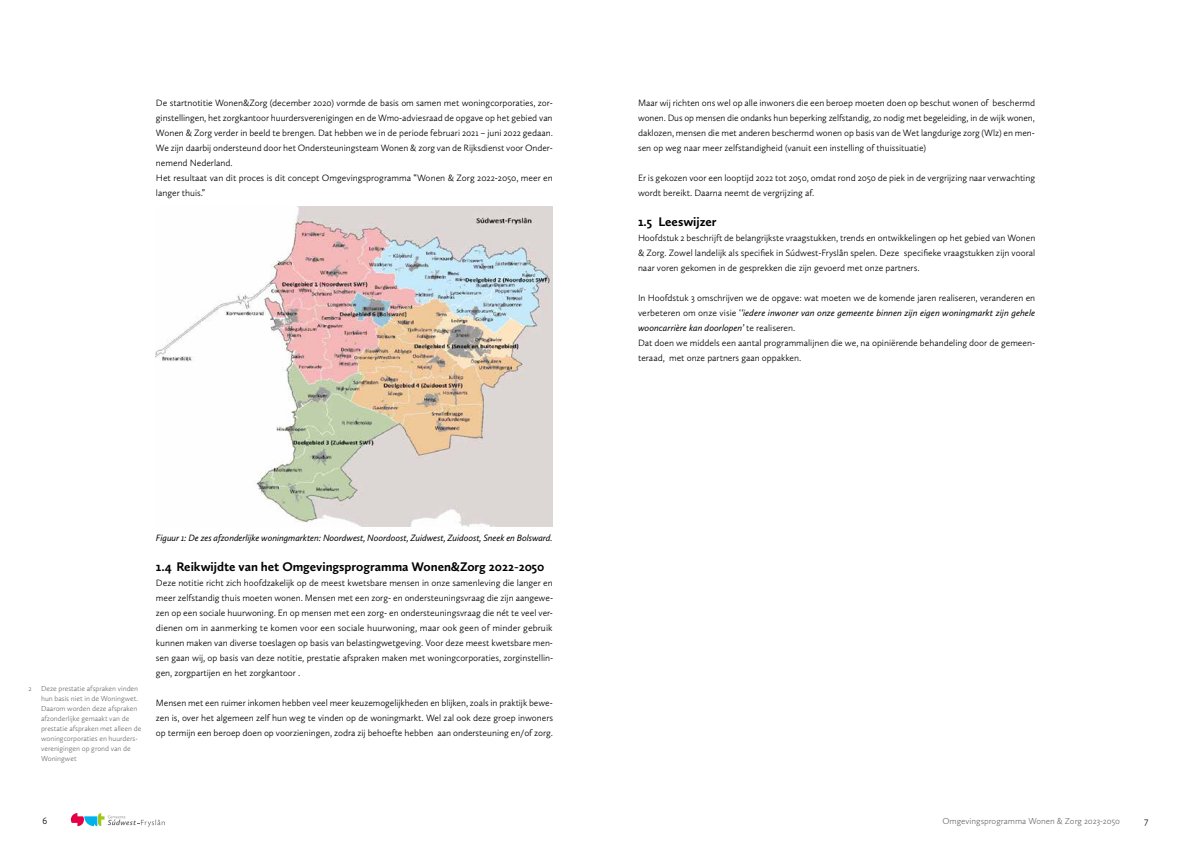
<style>
.page{position:relative;width:1191px;height:842px;background:#fff}
.page>*{position:absolute;margin:0;border:0;box-sizing:border-box;transform-origin:0 0}
.t1{font:700 13px "Calluna Sans";color:#000}
.t2{font:300 9.5px/15px "Calluna Sans";color:#000;text-align:justify}
.t3{font:italic 9.5px "Calluna Sans";letter-spacing:-.01em;color:#000}
.t4{font:300 9px "Calluna Sans";color:#706f6f}
.t5{font:300 7.5px/10px "Calluna Sans";color:#706f6f}
.s1{font-weight:400;font-style:italic}
</style>
<div class="page">
<svg style="left:71px;top:813px;width:94px;height:14px"></svg>
<img style="left:156px;top:206px;width:397px;height:320px">
<p class="t2" style="left:156px;top:95px;width:399px;text-align:left">De startnotitie Wonen&amp;Zorg (december 2020) vormde de basis om samen met woningcorporaties, zor&shy;ginstellingen, het zorgkantoor huurdersverenigingen en de Wmo-adviesraad de opgave op het gebied van Wonen &amp; Zorg verder in beeld te brengen. Dat hebben we in de periode februari 2021 – juni 2022 gedaan.<br>We zijn daarbij ondersteund door het Ondersteuningsteam Wonen &amp; zorg van de Rijksdienst voor Onder&shy;nemend Nederland.<br>Het resultaat van dit proces is dit concept Omgevingsprogramma “Wonen &amp; Zorg 2022-2050, meer en langer thuis.”</p>
<p class="t5" style="left:28px;top:683px;width:5px">2</p>
<p class="t5" style="left:41px;top:683px;width:102px">Deze prestatie afspraken vinden hun basis niet in de Woningwet.<br>Daarom worden deze afspraken afzonderlijke gemaakt van de prestatie afspraken met alleen de woningcorporaties en huurders&shy;verenigingen op grond van de<br>Woningwet</p>
<p class="t3" style="left:156px;top:532px;width:398px">Figuur 1: De zes afzonderlijke woningmarkten: Noordwest, Noordoost, Zuidwest, Zuidoost, Sneek en Bolsward.</p>
<h1 class="t1" style="left:156px;top:559px;width:390px">1.4 Reikwijdte van het Omgevingsprogramma Wonen&amp;Zorg 2022-2050</h1>
<p class="t2" style="left:156px;top:575px;width:399px">Deze notitie richt zich hoofdzakelijk op de meest kwetsbare mensen in onze samenleving die langer en meer zelfstandig thuis moeten wonen. Mensen met een zorg- en ondersteuningsvraag die zijn aangewe&shy;zen op een sociale huurwoning. En op mensen met een zorg- en ondersteuningsvraag die nét te veel ver&shy;dienen om in aanmerking te komen voor een sociale huurwoning, maar ook geen of minder gebruik kunnen maken van diverse toeslagen op basis van belastingwetgeving. Voor deze meest kwetsbare men&shy;sen gaan wij, op basis van deze notitie, prestatie afspraken maken met woningcorporaties, zorginstellin&shy;gen, zorgpartijen en het zorgkantoor .</p>
<p class="t2" style="left:156px;top:695px;width:399px">Mensen met een ruimer inkomen hebben veel meer keuzemogelijkheden en blijken, zoals in praktijk bewe&shy;zen is, over het algemeen zelf hun weg te vinden op de woningmarkt. Wel zal ook deze groep inwoners op termijn een beroep doen op voorzieningen, zodra zij behoefte hebben aan ondersteuning en/of zorg.</p>
<p class="t2" style="left:638px;top:95px;width:398px">Maar wij richten ons wel op alle inwoners die een beroep moeten doen op beschut wonen of beschermd wonen. Dus op mensen die ondanks hun beperking zelfstandig, zo nodig met begeleiding, in de wijk wonen, daklozen, mensen die met anderen beschermd wonen op basis van de Wet langdurige zorg (Wlz) en men&shy;sen op weg naar meer zelfstandigheid (vanuit een instelling of thuissituatie)</p>
<p class="t2" style="left:638px;top:170px;width:398px">Er is gekozen voor een looptijd 2022 tot 2050, omdat rond 2050 de piek in de vergrijzing naar verwachting wordt bereikt. Daarna neemt de vergrijzing af.</p>
<h1 class="t1" style="left:638px;top:214px;width:80px">1.5 Leeswijzer</h1>
<p class="t2" style="left:638px;top:230px;width:399px">Hoofdstuk 2 beschrijft de belangrijkste vraagstukken, trends en ontwikkelingen op het gebied van Wonen &amp; Zorg. Zowel landelijk als specifiek in Súdwest-Fryslân spelen. Deze specifieke vraagstukken zijn vooral naar voren gekomen in de gesprekken die zijn gevoerd met onze partners.</p>
<p class="t2" style="left:638px;top:290px;width:399px;text-align:left">In Hoofdstuk 3 omschrijven we de opgave: wat moeten we de komende jaren realiseren, veranderen en verbeteren om onze visie ‘<span class="s1">‘iedere inwoner van onze gemeente binnen zijn eigen woningmarkt zijn gehele wooncarrière kan doorlopen’</span> te realiseren.<br>Dat doen we middels een aantal programmalijnen die we, na opiniërende behandeling door de gemeen&shy;teraad, met onze partners gaan oppakken.</p>
<p class="t2" style="left:43px;top:813px;width:6px">6</p>
<p class="t4" style="left:942px;top:816px;width:179px">Omgevingsprogramma Wonen &amp; Zorg 2023-2050</p>
<p class="t2" style="left:1144px;top:813px;width:6px">7</p>
</div>
